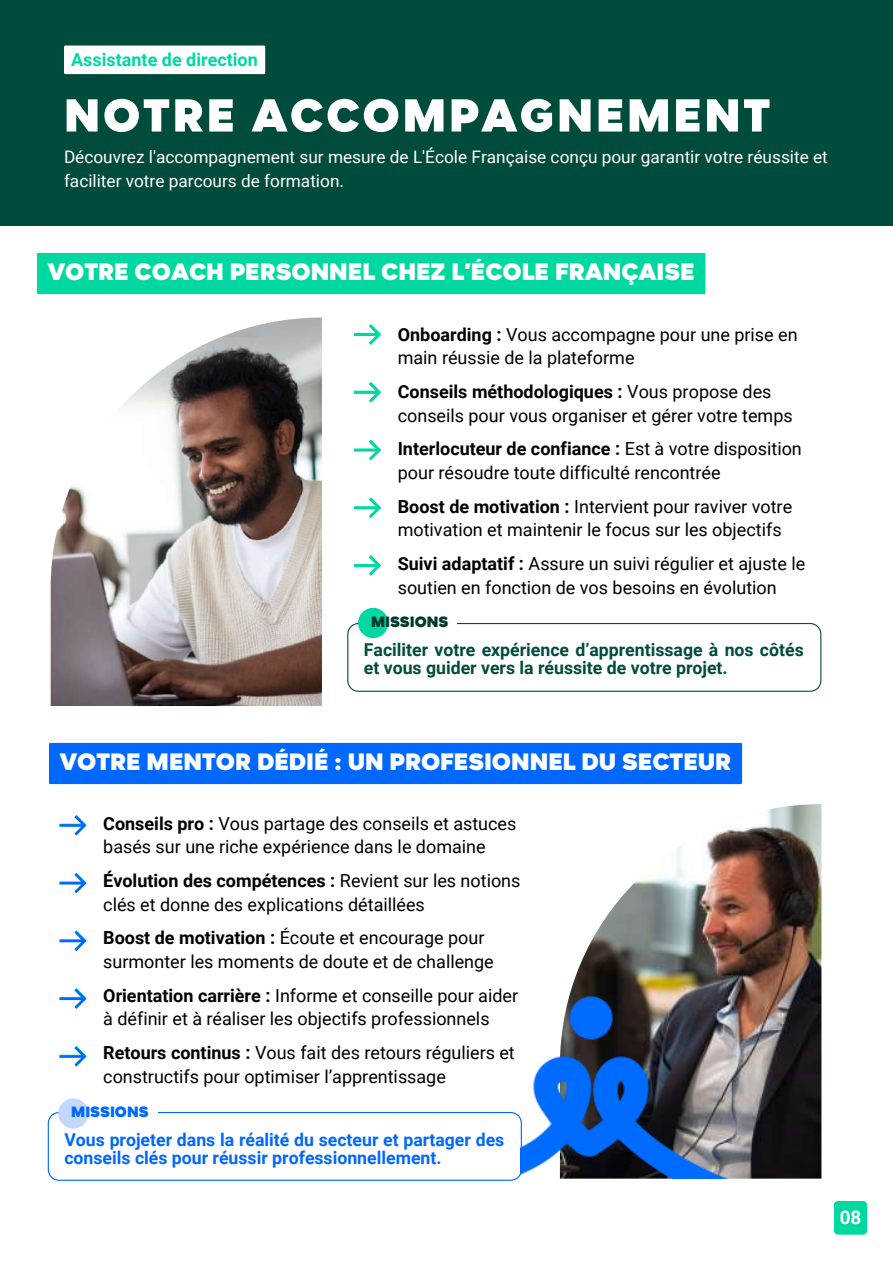
<style>
.page{position:relative;width:893px;height:1264px;background:#fff}
.page>*{position:absolute;margin:0;border:0;box-sizing:border-box;transform-origin:0 0}
.t1{font:900 52.5px "Magenos";letter-spacing:.055em;color:#fff}
.t2{font:900 27px "Magenos";color:#fff}
.t3{font:700 18.9px "Roboto";color:#fff}
.t4{font:18px/23.5px "Roboto";color:#000}
.t5{font:700 18px "Roboto";color:#00d7a1}
.t6{font:700 17.7px/18px "Roboto";color:#0067ff}
.t7{font:700 17.7px/18px "Roboto";color:#004c3c}
.t8{font:17.25px/23.5px "Roboto";color:#fff}
.t9{font:900 16.95px "Magenos";color:#003a2e}
.t10{font:900 16.95px "Magenos";color:#0067ff}
.s1{font-weight:700}
</style>
<div class="page">
<div style="left:833px;top:1200px;width:34px;height:34px;background:#00d7a1;border-radius:4px"></div>
<img style="left:571px;top:804px;width:250px;height:374px">
<div style="left:0;top:0;width:892px;height:225px;background:#004c3c"></div>
<img style="left:51px;top:317px;width:271px;height:389px">
<svg style="left:354px;top:324px;width:27px;height:21px"></svg>
<svg style="left:354px;top:382px;width:27px;height:20px"></svg>
<svg style="left:354px;top:439px;width:27px;height:21px"></svg>
<svg style="left:354px;top:497px;width:27px;height:21px"></svg>
<svg style="left:354px;top:555px;width:27px;height:21px"></svg>
<svg style="left:347px;top:623px;width:474px;height:68px"></svg>
<svg style="left:59px;top:814px;width:28px;height:21px"></svg>
<svg style="left:59px;top:872px;width:28px;height:21px"></svg>
<svg style="left:59px;top:930px;width:28px;height:21px"></svg>
<svg style="left:59px;top:988px;width:28px;height:20px"></svg>
<svg style="left:59px;top:1046px;width:28px;height:20px"></svg>
<div style="left:369px;top:613px;width:87px;height:20px;background:#fff"></div>
<div style="left:358px;top:608px;width:30px;height:30px;background:#00d7a1;border-radius:50%"></div>
<img style="left:522px;top:988px;width:283px;height:190px">
<div style="left:37px;top:253px;width:668px;height:41px;background:#00d7a1"></div>
<div style="left:49px;top:743px;width:693px;height:41px;background:#0067ff"></div>
<svg style="left:48px;top:1112px;width:474px;height:68px"></svg>
<div style="left:69px;top:1103px;width:89px;height:20px;background:#fff"></div>
<div style="left:58px;top:1098px;width:30px;height:30px;background:#c4d8ff;border-radius:50%"></div>
<div style="left:64px;top:46px;width:201px;height:28px;background:#fff"></div>
<p class="t5" style="left:71px;top:49px;width:188px">Assistante de direction</p>
<h1 class="t1" style="left:64px;top:87px;width:707px">NOTRE ACCOMPAGNEMENT</h1>
<p class="t8" style="left:64px;top:145px;width:765px">Découvrez l'accompagnement sur mesure de L'École Française conçu pour garantir votre réussite et faciliter votre parcours de formation.</p>
<h2 class="t2" style="left:48px;top:257px;width:648px">VOTRE COACH PERSONNEL CHEZ L'ÉCOLE FRANÇAISE</h2>
<p class="t4" style="left:398px;top:323px;width:401px"><span class="s1">Onboarding :</span> Vous accompagne pour une prise en main réussie de la plateforme</p>
<p class="t4" style="left:398px;top:380px;width:396px"><span class="s1">Conseils méthodologiques :</span> Vous propose des conseils pour vous organiser et gérer votre temps</p>
<p class="t4" style="left:398px;top:437px;width:405px"><span class="s1">Interlocuteur de confiance :</span> Est à votre disposition pour résoudre toute difficulté rencontrée</p>
<p class="t4" style="left:398px;top:495px;width:396px"><span class="s1">Boost de motivation :</span> Intervient pour raviver votre motivation et maintenir le focus sur les objectifs</p>
<p class="t4" style="left:398px;top:552px;width:409px"><span class="s1">Suivi adaptatif :</span> Assure un suivi régulier et ajuste le soutien en fonction de vos besoins en évolution</p>
<p class="t9" style="left:371px;top:612px;width:79px">MISSIONS</p>
<p class="t7" style="left:364px;top:641px;width:441px">Faciliter votre expérience d’apprentissage à nos côtés et vous guider vers la réussite de votre projet.</p>
<h2 class="t2" style="left:60px;top:747px;width:673px">VOTRE MENTOR DÉDIÉ : UN PROFESIONNEL DU SECTEUR</h2>
<p class="t4" style="left:103px;top:811px;width:414px"><span class="s1">Conseils pro :</span> Vous partage des conseils et astuces basés sur une riche expérience dans le domaine</p>
<p class="t4" style="left:103px;top:869px;width:418px"><span class="s1">Évolution des compétences :</span> Revient sur les notions clés et donne des explications détaillées</p>
<p class="t4" style="left:103px;top:926px;width:392px"><span class="s1">Boost de motivation :</span> Écoute et encourage pour surmonter les moments de doute et de challenge</p>
<p class="t4" style="left:103px;top:983px;width:416px"><span class="s1">Orientation carrière :</span> Informe et conseille pour aider à définir et à réaliser les objectifs professionnels</p>
<p class="t4" style="left:103px;top:1041px;width:413px"><span class="s1">Retours continus :</span> Vous fait des retours réguliers et constructifs pour optimiser l’apprentissage</p>
<p class="t10" style="left:71px;top:1103px;width:79px">MISSIONS</p>
<p class="t6" style="left:64px;top:1130px;width:441px">Vous projeter dans la réalité du secteur et partager des conseils clés pour réussir professionnellement.</p>
<p class="t3" style="left:839px;top:1206px;width:23px">08</p>
</div>
